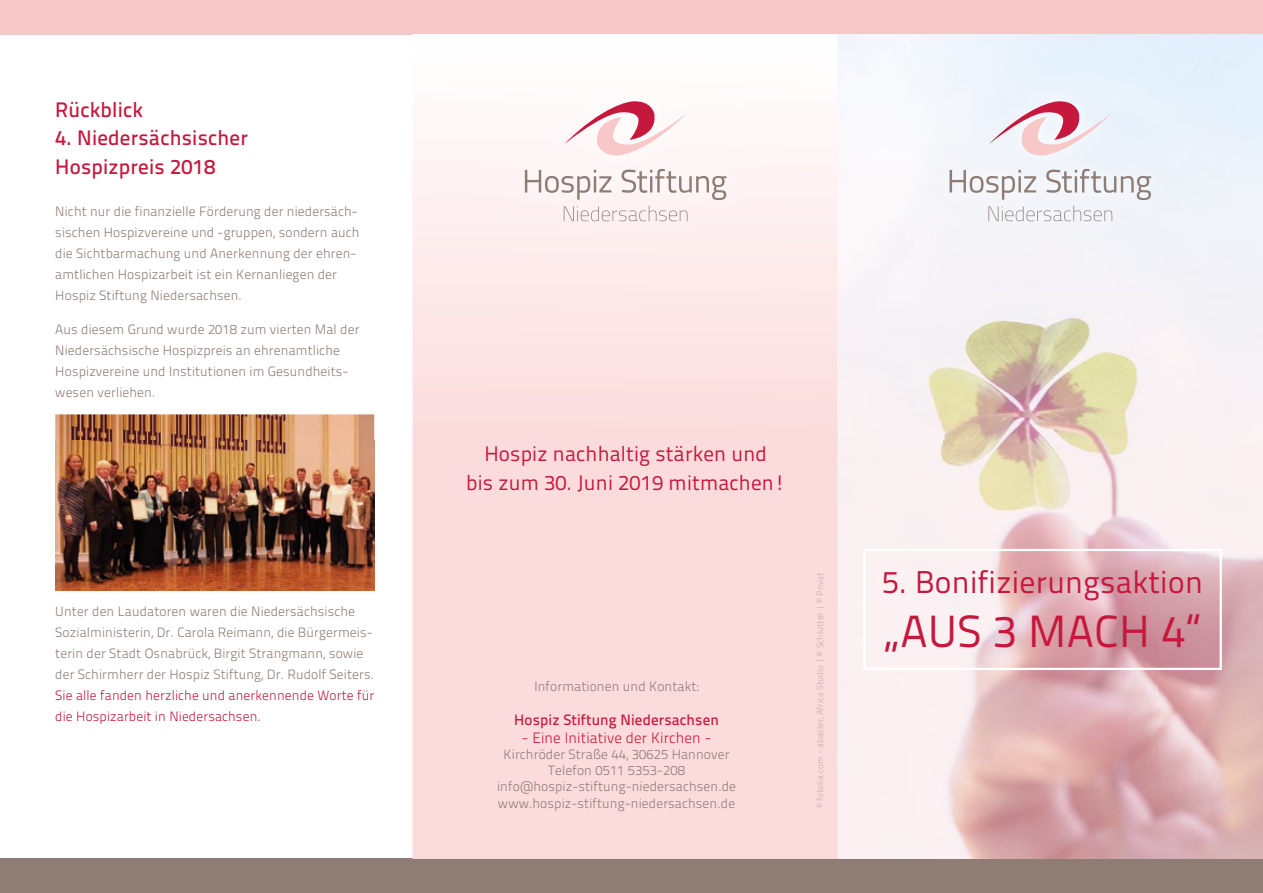
<style>
.page{position:relative;width:1263px;height:893px;background:#fff}
.page>*{position:absolute;margin:0;border:0;box-sizing:border-box;transform-origin:0 0}
.t1{font:45px "Titillium Text 25 L 400 wt";letter-spacing:.01em;color:#c6183d}
.t2{font:31.5px "Titillium Text 25 L 400 wt";letter-spacing:.01em;color:#c6183d}
.t3{font:21px/28.5px "Titillium Text 25 L 400 wt";letter-spacing:.01em;color:#c6183d;text-align:center}
.t4{font:21px/28.5px "Titillium Text 25 L 600 wt";letter-spacing:.01em;color:#c6183d}
.t5{font:15px "Titillium Text 25 L 600 wt";letter-spacing:.01em;color:#c6183d}
.t6{font:15px "Titillium Text 25 L 250 wt";letter-spacing:.01em;color:#c6183d}
.t7{font:13.5px/21px "Titillium Text 25 L 250 wt";letter-spacing:.01em;color:#8f7d75}
.t8{font:13.5px/21px "Titillium Text 25 L 250 wt";letter-spacing:.01em;color:#c6183d}
.t9{font:9px "Titillium Text 25 L 250 wt";letter-spacing:.01em;color:#beb0aa}
</style>
<div class="page">
<div style="left:0;top:859px;width:1263px;height:34px;background:#8f7d75"></div>
<div style="left:0;top:0;width:1263px;height:34px;background:#f8c7c8"></div>
<svg style="left:412px;top:160px;width:426px;height:699px"></svg>
<img style="left:943px;top:240px;width:214px;height:619px">
<svg style="left:988px;top:99px;width:124px;height:58px"></svg>
<svg style="left:949px;top:169px;width:202px;height:31px"></svg>
<svg style="left:988px;top:206px;width:124px;height:15px"></svg>
<div style="left:506px;top:160px;width:238px;height:80px;background:#fef0f1"></div>
<svg style="left:564px;top:101px;width:123px;height:55px"></svg>
<svg style="left:525px;top:169px;width:201px;height:31px"></svg>
<svg style="left:564px;top:206px;width:123px;height:15px"></svg>
<img style="left:55px;top:414px;width:319px;height:27px">
<div style="left:863px;top:549px;width:359px;height:121px;border:2px solid #fff"></div>
<img style="left:55px;top:441px;width:319px;height:150px">
<h3 class="t4" style="left:55px;top:94px;width:89px">Rückblick</h3>
<h3 class="t4" style="left:55px;top:122px;width:194px">4. Niedersächsischer<br>Hospizpreis 2018</h3>
<p class="t7" style="left:55px;top:200px;width:306px">Nicht nur die finanzielle Förderung der niedersäch&shy;sischen Hospizvereine und -gruppen, sondern auch die Sichtbarmachung und Anerkennung der ehren&shy;amtlichen Hospizarbeit ist ein Kernanliegen der Hospiz Stiftung Niedersachsen.</p>
<p class="t7" style="left:55px;top:318px;width:306px">Aus diesem Grund wurde 2018 zum vierten Mal der Niedersächsische Hospizpreis an ehrenamtliche Hospizvereine und Institutionen im Gesundheits&shy;wesen verliehen.</p>
<p class="t7" style="left:55px;top:600px;width:320px">Unter den Laudatoren waren die Niedersächsische Sozialministerin, Dr. Carola Reimann, die Bürgermeis&shy;terin der Stadt Osnabrück, Birgit Strangmann, sowie der Schirmherr der Hospiz Stiftung, Dr. Rudolf Seiters.</p>
<p class="t8" style="left:55px;top:684px;width:320px">Sie alle fanden herzliche und anerkennende Worte für die Hospizarbeit in Niedersachsen.</p>
<h3 class="t3" style="left:466px;top:438px;width:320px">Hospiz nachhaltig stärken und<br>bis zum 30. Juni 2019 mitmachen!</h3>
<p class="t7" style="left:534px;top:675px;width:166px">Informationen und Kontakt:</p>
<p class="t5" style="left:514px;top:708px;width:206px">Hospiz Stiftung Niedersachsen</p>
<p class="t6" style="left:522px;top:726px;width:191px">- Eine Initiative der Kirchen -</p>
<p class="t7" style="left:497px;top:745px;width:240px;line-height:16.2px;text-align:center">Kirchröder Straße 44, 30625 Hannover Telefon 0511 5353-208 info@hospiz-stiftung-niedersachsen.de www.hospiz-stiftung-niedersachsen.de</p>
<p class="t9" style="left:813px;top:808px;width:237px;rotate:-90deg">© fotolia.com - abasler, Africa Studio | © Schlutter | © Privat</p>
<h2 class="t2" style="left:882px;top:558px;width:322px">5. Bonifizierungsaktion</h2>
<h1 class="t1" style="left:883px;top:598px;width:319px">„AUS 3 MACH 4“</h1>
</div>
